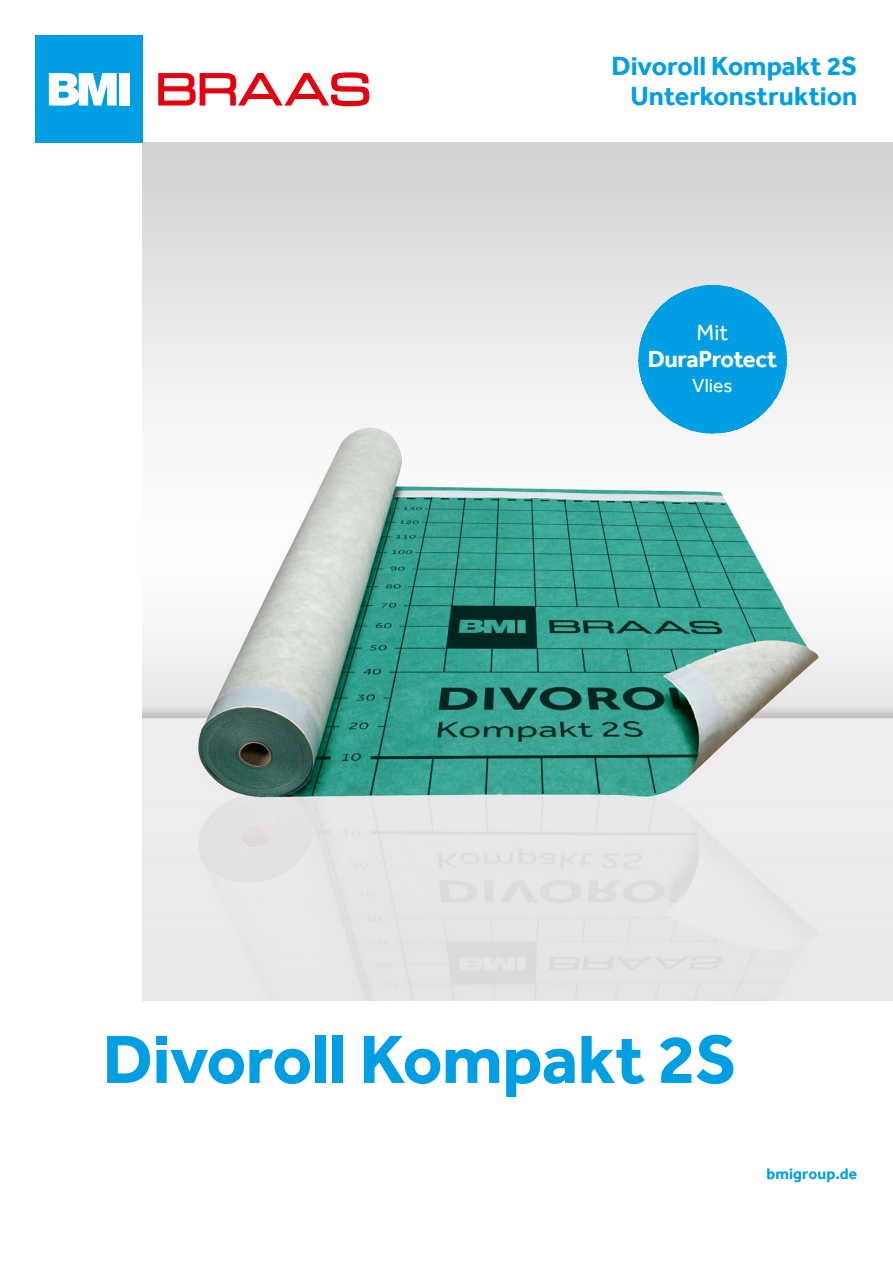
<style>
.page{position:relative;width:893px;height:1263px;background:#fff}
.page>*{position:absolute;margin:0;border:0;box-sizing:border-box;transform-origin:0 0}
.t1{font:700 70.5px "Effra";letter-spacing:-.01em;color:#009ee3}
.t2{font:700 27px/30px "Effra";color:#009ee3;text-align:right}
.t3{font:700 24px "Effra";letter-spacing:-.015em;color:#fff}
.t4{font:22.65px "Effra";color:#fff}
.t5{font:19.5px "Effra";color:#fff}
.t6{font:700 15.75px "Effra";letter-spacing:.005em;color:#009ee3}
</style>
<div class="page">
<img style="left:143px;top:143px;width:750px;height:857px">
<svg style="left:638px;top:285px;width:149px;height:149px;background:#33afe5"></svg>
<div style="left:36px;top:36px;width:107px;height:107px;background:#009ee3"></div>
<svg style="left:49px;top:73px;width:68px;height:33px;background:#cdecf9"></svg>
<div style="left:120px;top:73px;width:10px;height:33px;background:#fff"></div>
<svg style="left:158px;top:72px;width:211px;height:34px"></svg>
<p class="t2" style="left:611px;top:51px;width:247px">Divoroll Kompakt 2S<br>Unterkonstruktion</p>
<p class="t4" style="left:696px;top:319px;width:33px">Mit</p>
<p class="t5" style="left:692px;top:374px;width:42px">Vlies</p>
<p class="t3" style="left:648px;top:345px;width:131px">DuraProtect</p>
<h1 class="t1" style="left:103px;top:1017px;width:636px">Divoroll Kompakt 2S</h1>
<p class="t6" style="left:766px;top:1164px;width:92px">bmigroup.de</p>
</div>
